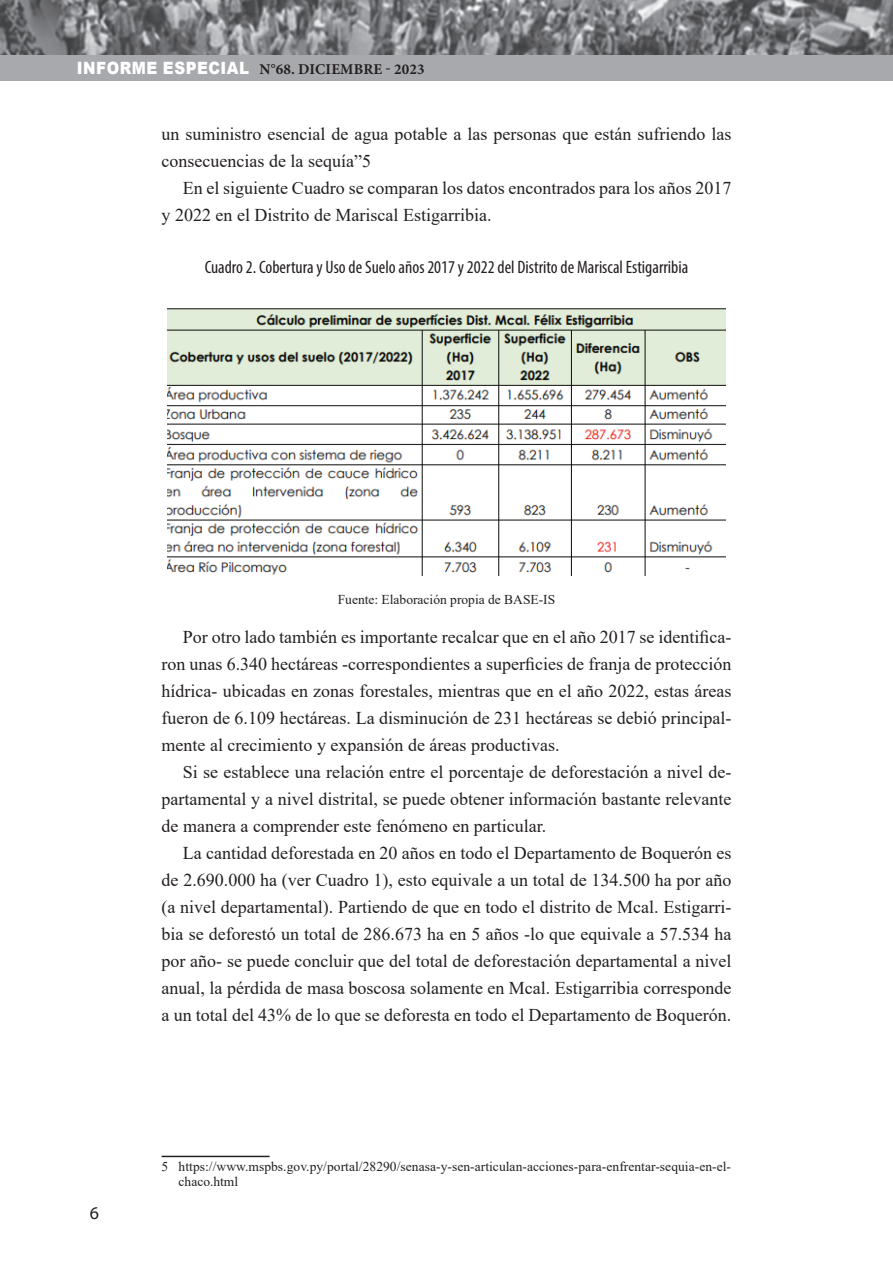
<style>
.page{position:relative;width:893px;height:1263px;background:#fff}
.page>*{position:absolute;margin:0;border:0;box-sizing:border-box;transform-origin:0 0}
.t1{font:18px/27px "Times New Roman";color:#231f20;text-align:justify}
.t2{font:condensed 18px "Myriad Pro";color:#231f20}
.t3{font:18px "Myriad Pro";color:#231f20}
.t4{font:700 15px "Minion Pro";letter-spacing:.01em;color:#231f20}
.t5{font:13.5px/15px "Times New Roman";letter-spacing:.005em;color:#231f20}
.s1{font-family:"Arial";font-weight:900;font-size:16.95px;color:#fff}
</style>
<div class="page">
<img style="left:0;top:0;width:893px;height:55px">
<div style="left:0;top:55px;width:893px;height:26px;background:#a8a9ad"></div>
<img style="left:167px;top:308px;width:558px;height:268px">
<hr style="left:162px;top:1156px;width:108px;height:1px;background:#231f20">
<p class="t4" style="left:77px;top:58px;width:349px"><span class="s1">INFORME ESPECIAL</span> N°68. DICIEMBRE - 2023</p>
<p class="t1" style="left:162px;top:120px;width:571px">un suministro esencial de agua potable a las personas que están sufriendo las consecuencias de la sequía”5</p>
<p class="t1" style="left:162px;top:174px;width:571px;text-indent:21px">En el siguiente Cuadro se comparan los datos encontrados para los años 2017 y 2022 en el Distrito de Mariscal Estigarribia.</p>
<p class="t2" style="left:205px;top:256px;width:485px">Cuadro 2. Cobertura y Uso de Suelo años 2017 y 2022 del Distrito de Mariscal Estigarribia</p>
<p class="t5" style="left:338px;top:591px;width:219px">Fuente: Elaboración propia de BASE-IS</p>
<p class="t1" style="left:162px;top:623px;width:571px;text-indent:21px">Por otro lado también es importante recalcar que en el año 2017 se identifica&shy;ron unas 6.340 hectáreas -correspondientes a superficies de franja de protección hídrica- ubicadas en zonas forestales, mientras que en el año 2022, estas áreas fueron de 6.109 hectáreas. La disminución de 231 hectáreas se debió principal&shy;mente al crecimiento y expansión de áreas productivas.</p>
<p class="t1" style="left:162px;top:758px;width:571px;text-indent:21px">Si se establece una relación entre el porcentaje de deforestación a nivel de&shy;partamental y a nivel distrital, se puede obtener información bastante relevante de manera a comprender este fenómeno en particular.</p>
<p class="t1" style="left:162px;top:839px;width:571px;text-indent:21px">La cantidad deforestada en 20 años en todo el Departamento de Boquerón es de 2.690.000 ha (ver Cuadro 1), esto equivale a un total de 134.500 ha por año (a nivel departamental). Partiendo de que en todo el distrito de Mcal. Estigarri&shy;bia se deforestó un total de 286.673 ha en 5 años -lo que equivale a 57.534 ha por año- se puede concluir que del total de deforestación departamental a nivel anual, la pérdida de masa boscosa solamente en Mcal. Estigarribia corresponde a un total del 43% de lo que se deforesta en todo el Departamento de Boquerón.</p>
<p class="t3" style="left:90px;top:1201px;width:11px">6</p>
<p class="t5" style="left:179px;top:1159px;width:554px;text-indent:-17px">5 https://www.mspbs.gov.py/portal/28290/senasa-y-sen-articulan-acciones-para-enfrentar-sequia-en-el&shy;chaco.html</p>
</div>
